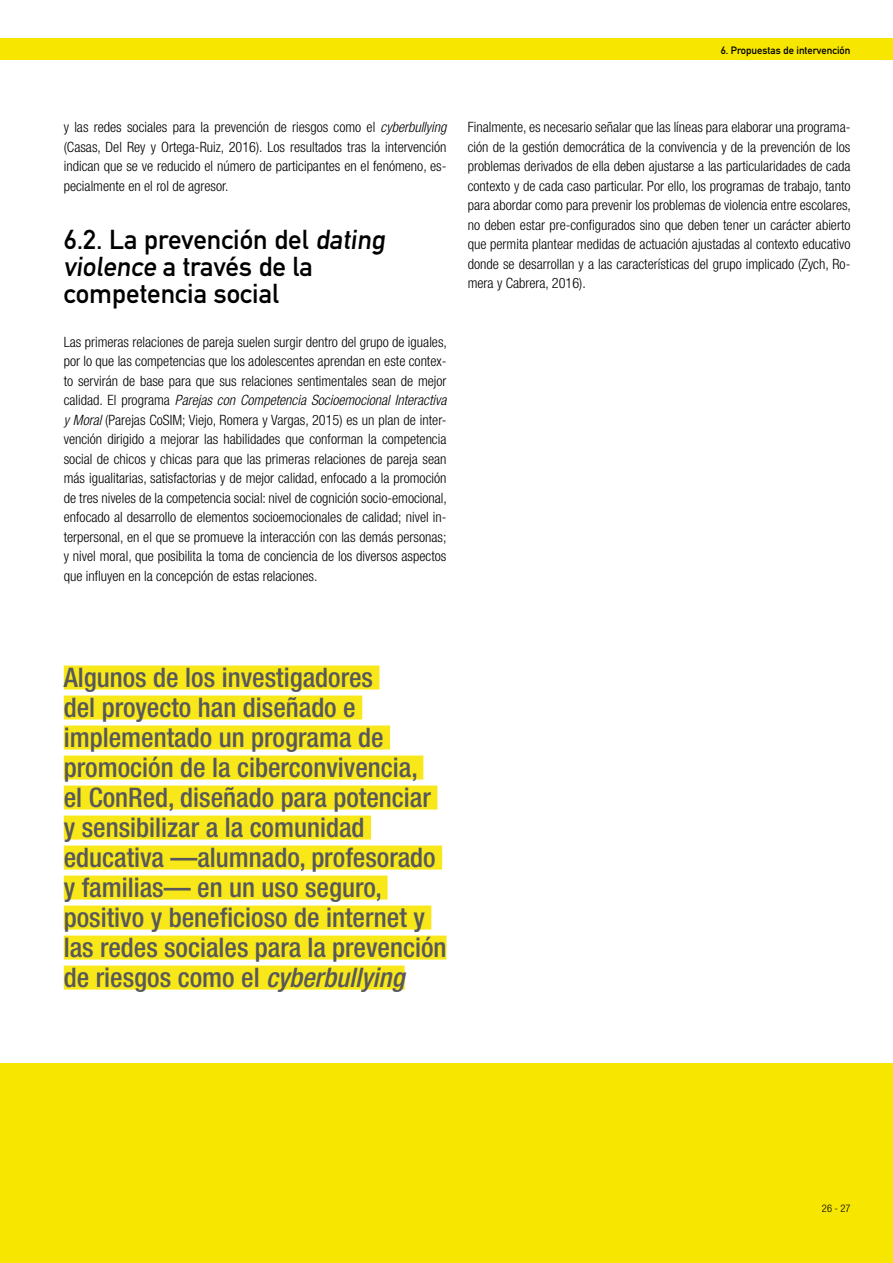
<style>
.page{position:relative;width:893px;height:1263px;background:#fff}
.page>*{position:absolute;margin:0;border:0;box-sizing:border-box;transform-origin:0 0}
.Texto_destacado{font:500 condensed 27px/30px "Helvetica Neue LT Std";color:#58585a}
.Texto_titulo_0_0{font:27px/27px "DIN Mittelschrift Std";color:#000}
.Texto_normal{font:300 condensed 14.25px/19.5px "Helvetica Neue LT Std";color:#000;text-align:justify}
.t1{font:10.5px "DIN Mittelschrift Std";color:#000}
.t2{font:300 condensed 10.5px "Helvetica Neue LT Std";color:#000}
.s1{font-style:italic}
</style>
<div class="page">
<div style="left:0;top:1063px;width:893px;height:200px;background:#f7e600"></div>
<div style="left:0;top:38px;width:893px;height:22px;background:#f7e600"></div>
<div style="left:64px;top:665px;width:315px;height:24px;background:#f8e81a"></div>
<div style="left:64px;top:695px;width:298px;height:24px;background:#f8e81a"></div>
<div style="left:64px;top:725px;width:326px;height:24px;background:#f8e81a"></div>
<div style="left:64px;top:755px;width:359px;height:24px;background:#f8e81a"></div>
<div style="left:64px;top:785px;width:373px;height:24px;background:#f8e81a"></div>
<div style="left:64px;top:815px;width:307px;height:24px;background:#f8e81a"></div>
<div style="left:64px;top:845px;width:378px;height:24px;background:#f8e81a"></div>
<div style="left:64px;top:875px;width:324px;height:24px;background:#f8e81a"></div>
<div style="left:64px;top:905px;width:367px;height:24px;background:#f8e81a"></div>
<div style="left:64px;top:935px;width:382px;height:24px;background:#f8e81a"></div>
<div style="left:64px;top:965px;width:341px;height:24px;background:#f8e81a"></div>
<p class="t1" style="left:721px;top:44px;width:131px">6. Propuestas de intervención</p>
<p class="Texto_normal" style="left:64px;top:117px;width:384px">y las redes sociales para la prevención de riesgos como el <span class="s1">cyberbullying </span>(Casas, Del Rey y Ortega-Ruiz, 2016). Los resultados tras la intervención indican que se ve reducido el número de participantes en el fenómeno, es&shy;pecialmente en el rol de agresor.</p>
<p class="Texto_titulo_0_0" style="left:64px;top:226px;width:327px">6.2. La prevención del dating violence a través de la competencia social</p>
<p class="Texto_normal" style="left:64px;top:332px;width:385px">Las primeras relaciones de pareja suelen surgir dentro del grupo de iguales, por lo que las competencias que los adolescentes aprendan en este contex&shy;to servirán de base para que sus relaciones sentimentales sean de mejor calidad. El programa <span class="s1">Parejas con Competencia Socioemocional Interactiva y Moral</span> (Parejas CoSIM; Viejo, Romera y Vargas, 2015) es un plan de inter&shy;vención dirigido a mejorar las habilidades que conforman la competencia social de chicos y chicas para que las primeras relaciones de pareja sean más igualitarias, satisfactorias y de mejor calidad, enfocado a la promoción de tres niveles de la competencia social: nivel de cognición socio-emocional, enfocado al desarrollo de elementos socioemocionales de calidad; nivel in&shy;terpersonal, en el que se promueve la interacción con las demás personas; y nivel moral, que posibilita la toma de conciencia de los diversos aspectos que influyen en la concepción de estas relaciones.</p>
<p class="Texto_normal" style="left:468px;top:117px;width:385px">Finalmente, es necesario señalar que las líneas para elaborar una programa&shy;ción de la gestión democrática de la convivencia y de la prevención de los problemas derivados de ella deben ajustarse a las particularidades de cada contexto y de cada caso particular. Por ello, los programas de trabajo, tanto para abordar como para prevenir los problemas de violencia entre escolares, no deben estar pre-configurados sino que deben tener un carácter abierto que permita plantear medidas de actuación ajustadas al contexto educativo donde se desarrollan y a las características del grupo implicado (Zych, Ro&shy;mera y Cabrera, 2016).</p>
<p class="Texto_destacado" style="left:64px;top:662px;width:384px">Algunos de los investigadores<br>del proyecto han diseñado e implementado un programa de promoción de la ciberconvivencia,<br>el ConRed, diseñado para potenciar y sensibilizar a la comunidad educativa —alumnado, profesorado y familias— en un uso seguro, positivo y beneficioso de internet y las redes sociales para la prevención de riesgos como el <span class="s1">cyberbullying</span></p>
<p class="t2" style="left:822px;top:1202px;width:30px">26 - 27</p>
</div>
